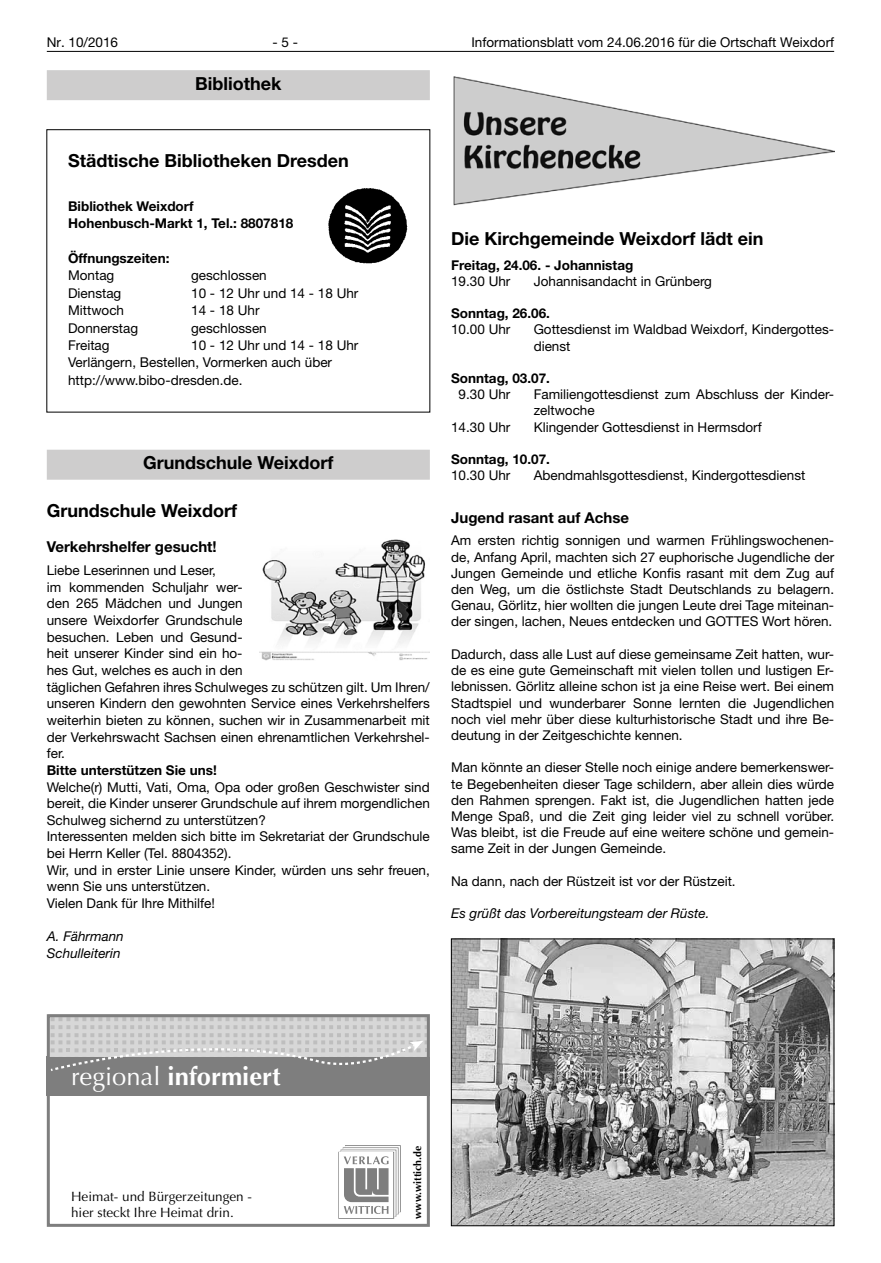
<style>
.page{position:relative;width:881px;height:1263px;background:#fff}
.page>*{position:absolute;margin:0;border:0;box-sizing:border-box;transform-origin:0 0}
.t1{font:700 25.5px "Optima LT";color:#fff}
.t2{font:700 18px "Helvetica Neue LT";color:#000}
.t3{font:700 15px "Helvetica Neue LT";color:#000}
.t4{font:13.5px/16.6px "Helvetica Neue LT";color:#000}
.t5{font:700 13.5px/17.4px "Helvetica Neue LT";color:#000}
.t6{font:italic 13.5px/16.6px "Helvetica Neue LT";color:#000}
.t7{font:13.5px/16.2px "Optima LT";color:#000}
.t8{font:700 10.5px "Optima LT";color:#000}
.s1{font-weight:400}
</style>
<div class="page">
<hr style="left:47px;top:51px;width:786px;height:1px;background:#000">
<div style="left:47px;top:70px;width:382px;height:30px;background:#cecdcd"></div>
<img style="left:453px;top:76px;width:380px;height:130px">
<img style="left:453px;top:941px;width:378px;height:283px">
<div style="left:451px;top:939px;width:382px;height:287px;border:1px solid #000"></div>
<img style="left:328px;top:188px;width:79px;height:75px">
<div style="left:47px;top:450px;width:382px;height:30px;background:#cecdcd"></div>
<img style="left:259px;top:539px;width:170px;height:122px">
<div style="left:47px;top:1056px;width:382px;height:39px;background:#7e7e7e"></div>
<svg style="left:51px;top:1018px;width:374px;height:53px"></svg>
<svg style="left:338px;top:1145px;width:62px;height:74px"></svg>
<div style="left:47px;top:1014px;width:382px;height:213px;border:3px solid #7e7e7e"></div>
<p class="t4" style="left:47px;top:33px;width:73px">Nr. 10/2016</p>
<p class="t4" style="left:272px;top:33px;width:27px">- 5 -</p>
<p class="t4" style="left:471px;top:33px;width:364px">Informationsblatt vom 24.06.2016 für die Ortschaft Weixdorf</p>
<h2 class="t2" style="left:195px;top:72px;width:88px">Bibliothek</h2>
<h2 class="t2" style="left:68px;top:150px;width:282px">Städtische Bibliotheken Dresden</h2>
<p class="t5" style="left:68px;top:197px;width:227px">Bibliothek Weixdorf<br>Hohenbusch-Markt 1, Tel.: 8807818</p>
<p class="t5" style="left:68px;top:249px;width:103px">Öffnungszeiten:</p>
<p class="t4" style="left:68px;top:267px;width:48px">Montag</p>
<p class="t4" style="left:191px;top:267px;width:77px">geschlossen</p>
<p class="t4" style="left:68px;top:284px;width:55px">Dienstag</p>
<p class="t4" style="left:191px;top:284px;width:169px">10 - 12 Uhr und 14 - 18 Uhr</p>
<p class="t4" style="left:68px;top:302px;width:57px">Mittwoch</p>
<p class="t4" style="left:191px;top:302px;width:70px">14 - 18 Uhr</p>
<p class="t4" style="left:68px;top:319px;width:72px">Donnerstag</p>
<p class="t4" style="left:191px;top:319px;width:77px">geschlossen</p>
<p class="t4" style="left:68px;top:337px;width:43px">Freitag</p>
<p class="t4" style="left:68px;top:336px;width:292px;line-height:17.4px;text-indent:123px">10 - 12 Uhr und 14 - 18 Uhr<br>Verlängern, Bestellen, Vormerken auch über http://www.bibo-dresden.de.</p>
<h2 class="t2" style="left:143px;top:451px;width:192px">Grundschule Weixdorf</h2>
<h2 class="t2" style="left:47px;top:499px;width:192px">Grundschule Weixdorf</h2>
<p class="t3" style="left:47px;top:537px;width:171px">Verkehrshelfer gesucht!</p>
<p class="t4" style="left:47px;top:562px;width:384px">Liebe Leserinnen und Leser,<br>im kommenden Schuljahr wer-<br>den 265 Mädchen und Jungen<br>unsere Weixdorfer Grundschule<br>besuchen. Leben und Gesund-<br>heit unserer Kinder sind ein ho-<br>hes Gut, welches es auch in den<br>täglichen Gefahren ihres Schulweges zu schützen gilt. Um Ihren/ unseren Kindern den gewohnten Service eines Verkehrshelfers weiterhin bieten zu können, suchen wir in Zusammenarbeit mit der Verkehrswacht Sachsen einen ehrenamtlichen Verkehrshel&shy;fer.</p>
<p class="t5" style="left:47px;top:761px;width:171px">Bitte unterstützen Sie uns!</p>
<p class="t4" style="left:47px;top:778px;width:384px">Welche(r) Mutti, Vati, Oma, Opa oder großen Geschwister sind bereit, die Kinder unserer Grundschule auf ihrem morgendlichen Schulweg sichernd zu unterstützen?<br>Interessenten melden sich bitte im Sekretariat der Grundschule bei Herrn Keller (Tel. 8804352).<br>Wir, und in erster Linie unsere Kinder, würden uns sehr freuen, wenn Sie uns unterstützen.<br>Vielen Dank für Ihre Mithilfe!</p>
<p class="t6" style="left:47px;top:928px;width:78px">A. Fährmann<br>Schulleiterin</p>
<h2 class="t2" style="left:451px;top:227px;width:314px">Die Kirchgemeinde Weixdorf lädt ein</h2>
<p class="t5" style="left:451px;top:256px;width:184px">Freitag, 24.06. - Johannistag</p>
<p class="t4" style="left:451px;top:272px;width:61px">19.30 Uhr</p>
<p class="t4" style="left:533px;top:272px;width:180px">Johannisandacht in Grünberg</p>
<p class="t5" style="left:451px;top:304px;width:100px">Sonntag, 26.06.</p>
<p class="t4" style="left:451px;top:321px;width:61px">10.00 Uhr</p>
<p class="t4" style="left:533px;top:321px;width:302px;line-height:16.2px">Gottesdienst im Waldbad Weixdorf, Kindergottes&shy;dienst</p>
<p class="t5" style="left:451px;top:369px;width:100px">Sonntag, 03.07.</p>
<p class="t4" style="left:458px;top:386px;width:53px">9.30 Uhr</p>
<p class="t4" style="left:533px;top:386px;width:302px;line-height:16.2px">Familiengottesdienst zum Abschluss der Kinder&shy;zeltwoche</p>
<p class="t4" style="left:451px;top:418px;width:61px">14.30 Uhr</p>
<p class="t4" style="left:533px;top:418px;width:229px">Klingender Gottesdienst in Hermsdorf</p>
<p class="t5" style="left:451px;top:450px;width:100px">Sonntag, 10.07.</p>
<p class="t4" style="left:451px;top:467px;width:61px">10.30 Uhr</p>
<p class="t4" style="left:533px;top:467px;width:273px">Abendmahlsgottesdienst, Kindergottesdienst</p>
<p class="t3" style="left:451px;top:508px;width:179px">Jugend rasant auf Achse</p>
<p class="t4" style="left:451px;top:532px;width:384px;line-height:16.2px;text-align:justify">Am ersten richtig sonnigen und warmen Frühlingswochenen&shy;de, Anfang April, machten sich 27 euphorische Jugendliche der Jungen Gemeinde und etliche Konfis rasant mit dem Zug auf den Weg, um die östlichste Stadt Deutschlands zu belagern.<br>Genau, Görlitz, hier wollten die jungen Leute drei Tage miteinan&shy;der singen, lachen, Neues entdecken und GOTTES Wort hören.</p>
<p class="t4" style="left:451px;top:646px;width:384px;line-height:16.2px;text-align:justify">Dadurch, dass alle Lust auf diese gemeinsame Zeit hatten, wur&shy;de es eine gute Gemeinschaft mit vielen tollen und lustigen Er&shy;lebnissen. Görlitz alleine schon ist ja eine Reise wert. Bei einem Stadtspiel und wunderbarer Sonne lernten die Jugendlichen noch viel mehr über diese kulturhistorische Stadt und ihre Be&shy;deutung in der Zeitgeschichte kennen.</p>
<p class="t4" style="left:451px;top:759px;width:384px;line-height:16.2px;text-align:justify">Man könnte an dieser Stelle noch einige andere bemerkenswer&shy;te Begebenheiten dieser Tage schildern, aber allein dies würde den Rahmen sprengen. Fakt ist, die Jugendlichen hatten jede Menge Spaß, und die Zeit ging leider viel zu schnell vorüber.<br>Was bleibt, ist die Freude auf eine weitere schöne und gemein&shy;same Zeit in der Jungen Gemeinde.</p>
<p class="t4" style="left:451px;top:872px;width:286px">Na dann, nach der Rüstzeit ist vor der Rüstzeit.</p>
<p class="t6" style="left:451px;top:905px;width:260px">Es grüßt das Vorbereitungsteam der Rüste.</p>
<h1 class="t1" style="left:71px;top:1061px;width:211px"><span class="s1">regional</span> informiert</h1>
<p class="t7" style="left:71px;top:1188px;width:182px">Heimat- und Bürgerzeitungen - hier steckt Ihre Heimat drin.</p>
<p class="t8" style="left:411px;top:1219px;width:74px;rotate:-90deg">www.wittich.de</p>
</div>
